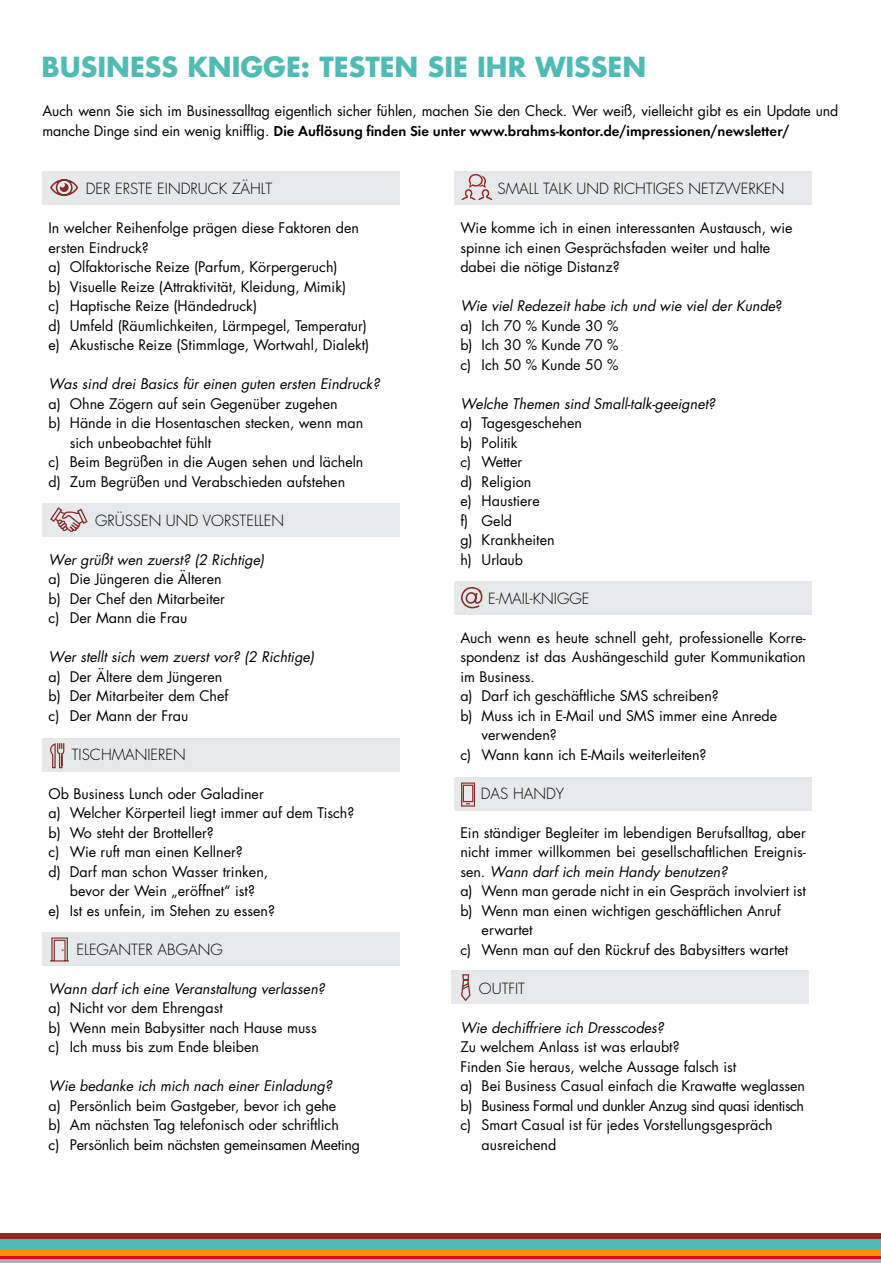
<style>
.page{position:relative;width:881px;height:1263px;background:#fff}
.page>*{position:absolute;margin:0;border:0;box-sizing:border-box;transform-origin:0 0}
.t1{font:700 27px "Futura";color:#50bbb4}
.t2{font:300 15px "Futura";color:#000}
.t3{font:600 15px "Futura";color:#000}
.t4{font:14.25px/19.5px "Futura";color:#000}
.t5{font:italic 14.25px "Futura";color:#000}
.t6{font:14.25px "Futura";letter-spacing:-.03em;color:#000}
.s1{font-weight:400;font-size:14.25px}
.s2{font-style:italic}
.s3{font-style:normal}
</style>
<div class="page">
<div style="left:0;top:1233px;width:880px;height:6px;background:#932623"></div>
<div style="left:0;top:1239px;width:880px;height:11px;background:#50bbb4"></div>
<div style="left:0;top:1250px;width:880px;height:6px;background:#f39100"></div>
<hr style="left:0;top:1256px;width:880px;height:3px;background:#e3000f">
<hr style="left:0;top:1259px;width:880px;height:4px;background:#abafb2">
<div style="left:454px;top:171px;width:357px;height:33px;background:#e6e8e9"></div>
<div style="left:454px;top:581px;width:357px;height:33px;background:#e6e8e9"></div>
<div style="left:43px;top:503px;width:357px;height:33px;background:#e6e8e9"></div>
<div style="left:43px;top:739px;width:357px;height:33px;background:#e6e8e9"></div>
<div style="left:43px;top:932px;width:357px;height:33px;background:#e6e8e9"></div>
<div style="left:451px;top:971px;width:357px;height:33px;background:#e6e8e9"></div>
<div style="left:454px;top:777px;width:357px;height:34px;background:#e6e8e9"></div>
<div style="left:43px;top:171px;width:357px;height:33px;background:#e6e8e9"></div>
<svg style="left:50px;top:179px;width:29px;height:17px"></svg>
<svg style="left:50px;top:743px;width:15px;height:26px"></svg>
<svg style="left:50px;top:937px;width:19px;height:25px"></svg>
<svg style="left:461px;top:587px;width:23px;height:28px"></svg>
<svg style="left:50px;top:507px;width:38px;height:25px"></svg>
<div style="left:473px;top:175px;width:13px;height:12px;border:1px solid #932623;border-radius:50%"></div>
<div style="left:468px;top:174px;width:14px;height:12px;background:#a44e4c;border-radius:50%"></div>
<div style="left:468px;top:173px;width:15px;height:14px;border:1px solid #e6e8e9;border-radius:50%"></div>
<svg style="left:469px;top:175px;width:13px;height:11px"></svg>
<div style="left:468px;top:174px;width:14px;height:12px;border:1px solid #932623;border-radius:50%"></div>
<svg style="left:461px;top:181px;width:32px;height:19px"></svg>
<svg style="left:461px;top:782px;width:14px;height:25px"></svg>
<svg style="left:461px;top:974px;width:10px;height:27px"></svg>
<h1 class="t1" style="left:41px;top:48px;width:606px">BUSINESS KNIGGE: TESTEN SIE IHR WISSEN</h1>
<p class="t4" style="left:43px;top:101px;width:797px">Auch wenn Sie sich im Businessalltag eigentlich sicher fühlen, machen Sie den Check. Wer weiß, vielleicht gibt es ein Update und</p>
<p class="t3" style="left:43px;top:122px;width:748px"><span class="s1">manche Dinge sind ein wenig knifflig.</span> Die Auflösung finden Sie unter www.brahms-kontor.de/impressionen/newsletter/</p>
<p class="t2" style="left:86px;top:179px;width:188px">DER ERSTE EINDRUCK ZÄHLT</p>
<p class="t4" style="left:49px;top:218px;width:322px">In welcher Reihenfolge prägen diese Faktoren den ersten Eindruck?<br>a) Olfaktorische Reize (Parfum, Körpergeruch)<br>b) Visuelle Reize (Attraktivität, Kleidung, Mimik)<br>c) Haptische Reize (Händedruck)<br>d) Umfeld (Räumlichkeiten, Lärmpegel, Temperatur) e) Akustische Reize (Stimmlage, Wortwahl, Dialekt)</p>
<p class="t5" style="left:49px;top:374px;width:332px">Was sind drei Basics für einen guten ersten Eindruck?</p>
<p class="t4" style="left:49px;top:394px;width:290px">a) Ohne Zögern auf sein Gegenüber zugehen</p>
<p class="t4" style="left:49px;top:413px;width:316px">b) Hände in die Hosentaschen stecken, wenn man</p>
<p class="t4" style="left:70px;top:433px;width:143px">sich unbeobachtet fühlt</p>
<p class="t4" style="left:49px;top:452px;width:316px">c) Beim Begrüßen in die Augen sehen und lächeln</p>
<p class="t4" style="left:49px;top:472px;width:298px">d) Zum Begrüßen und Verabschieden aufstehen</p>
<p class="t2" style="left:95px;top:511px;width:190px">GRÜSSEN UND VORSTELLEN</p>
<p class="t5" style="left:49px;top:550px;width:217px">Wer grüßt wen zuerst? (2 Richtige)</p>
<p class="t4" style="left:49px;top:569px;width:178px">a) Die Jüngeren die Älteren b) Der Chef den Mitarbeiter c) Der Mann die Frau</p>
<p class="t5" style="left:49px;top:647px;width:267px">Wer stellt sich wem zuerst vor? (2 Richtige)</p>
<p class="t4" style="left:49px;top:667px;width:181px">a) Der Ältere dem Jüngeren b) Der Mitarbeiter dem Chef c) Der Mann der Frau</p>
<p class="t2" style="left:72px;top:745px;width:115px">TISCHMANIEREN</p>
<p class="t4" style="left:49px;top:784px;width:217px">Ob Business Lunch oder Galadiner</p>
<p class="t4" style="left:49px;top:803px;width:307px">a) Welcher Körperteil liegt immer auf dem Tisch?</p>
<p class="t4" style="left:49px;top:823px;width:167px">b) Wo steht der Brotteller?</p>
<p class="t4" style="left:49px;top:842px;width:196px">c) Wie ruft man einen Kellner?</p>
<p class="t4" style="left:49px;top:862px;width:221px">d) Darf man schon Wasser trinken,</p>
<p class="t4" style="left:70px;top:881px;width:186px">bevor der Wein „eröffnet“ ist?</p>
<p class="t4" style="left:49px;top:901px;width:228px">e) Ist es unfein, im Stehen zu essen?</p>
<p class="t2" style="left:76px;top:940px;width:148px">ELEGANTER ABGANG</p>
<p class="t5" style="left:49px;top:979px;width:278px">Wann darf ich eine Veranstaltung verlassen?</p>
<p class="t4" style="left:49px;top:998px;width:269px">a) Nicht vor dem Ehrengast<br>b) Wenn mein Babysitter nach Hause muss c) Ich muss bis zum Ende bleiben</p>
<p class="t5" style="left:49px;top:1076px;width:285px">Wie bedanke ich mich nach einer Einladung?</p>
<p class="t4" style="left:49px;top:1096px;width:313px">a) Persönlich beim Gastgeber, bevor ich gehe<br>b) Am nächsten Tag telefonisch oder schriftlich<br>c) Persönlich beim nächsten gemeinsamen Meeting</p>
<p class="t2" style="left:497px;top:179px;width:288px">SMALL TALK UND RICHTIGES NETZWERKEN</p>
<p class="t4" style="left:460px;top:218px;width:333px">Wie komme ich in einen interessanten Austausch, wie spinne ich einen Gesprächsfaden weiter und halte dabei die nötige Distanz?</p>
<p class="t4" style="left:460px;top:296px;width:323px"><span class="s2">Wie viel Redezeit habe ich und wie viel der Kunde</span>? a) Ich 70 % Kunde 30 %<br>b) Ich 30 % Kunde 70 %<br>c) Ich 50 % Kunde 50 %</p>
<p class="t5" style="left:460px;top:394px;width:256px">Welche Themen sind Small-talk-geeignet?</p>
<p class="t4" style="left:460px;top:413px;width:123px">a) Tagesgeschehen b) Politik<br>c) Wetter<br>d) Religion<br>e) Haustiere<br>f) Geld<br>g) Krankheiten<br>h) Urlaub</p>
<p class="t2" style="left:488px;top:589px;width:103px">E-MAIL-KNIGGE</p>
<p class="t4" style="left:460px;top:628px;width:347px">Auch wenn es heute schnell geht, professionelle Korre-</p>
<p class="t4" style="left:460px;top:647px;width:347px">spondenz ist das Aushängeschild guter Kommunikation</p>
<p class="t4" style="left:460px;top:667px;width:76px">im Business.</p>
<p class="t4" style="left:460px;top:686px;width:260px">a) Darf ich geschäftliche SMS schreiben?</p>
<p class="t4" style="left:460px;top:706px;width:318px">b) Muss ich in E-Mail und SMS immer eine Anrede</p>
<p class="t4" style="left:481px;top:725px;width:77px">verwenden?</p>
<p class="t4" style="left:460px;top:745px;width:247px">c) Wann kann ich E-Mails weiterleiten?</p>
<p class="t2" style="left:480px;top:784px;width:85px">DAS HANDY</p>
<p class="t4" style="left:460px;top:823px;width:347px">Ein ständiger Begleiter im lebendigen Berufsalltag, aber</p>
<p class="t4" style="left:460px;top:842px;width:347px">nicht immer willkommen bei gesellschaftlichen Ereignis-</p>
<p class="t5" style="left:460px;top:862px;width:268px"><span class="s3">sen.</span> Wann darf ich mein Handy benutzen?</p>
<p class="t4" style="left:460px;top:881px;width:347px">a) Wenn man gerade nicht in ein Gespräch involviert ist</p>
<p class="t4" style="left:460px;top:901px;width:322px">b) Wenn man einen wichtigen geschäftlichen Anruf</p>
<p class="t4" style="left:481px;top:920px;width:53px">erwartet</p>
<p class="t4" style="left:460px;top:940px;width:329px">c) Wenn man auf den Rückruf des Babysitters wartet</p>
<p class="t2" style="left:478px;top:979px;width:48px">OUTFIT</p>
<p class="t5" style="left:460px;top:1018px;width:205px">Wie dechiffriere ich Dresscodes?</p>
<p class="t4" style="left:460px;top:1037px;width:221px">Zu welchem Anlass ist was erlaubt?</p>
<p class="t4" style="left:460px;top:1057px;width:277px">Finden Sie heraus, welche Aussage falsch ist</p>
<p class="t4" style="left:460px;top:1076px;width:346px">a) Bei Business Casual einfach die Krawatte weglassen</p>
<p class="t6" style="left:460px;top:1096px;width:345px">b) Business Formal und dunkler Anzug sind quasi identisch</p>
<p class="t4" style="left:460px;top:1115px;width:314px">c) Smart Casual ist für jedes Vorstellungsgespräch</p>
<p class="t4" style="left:481px;top:1135px;width:76px">ausreichend</p>
</div>
